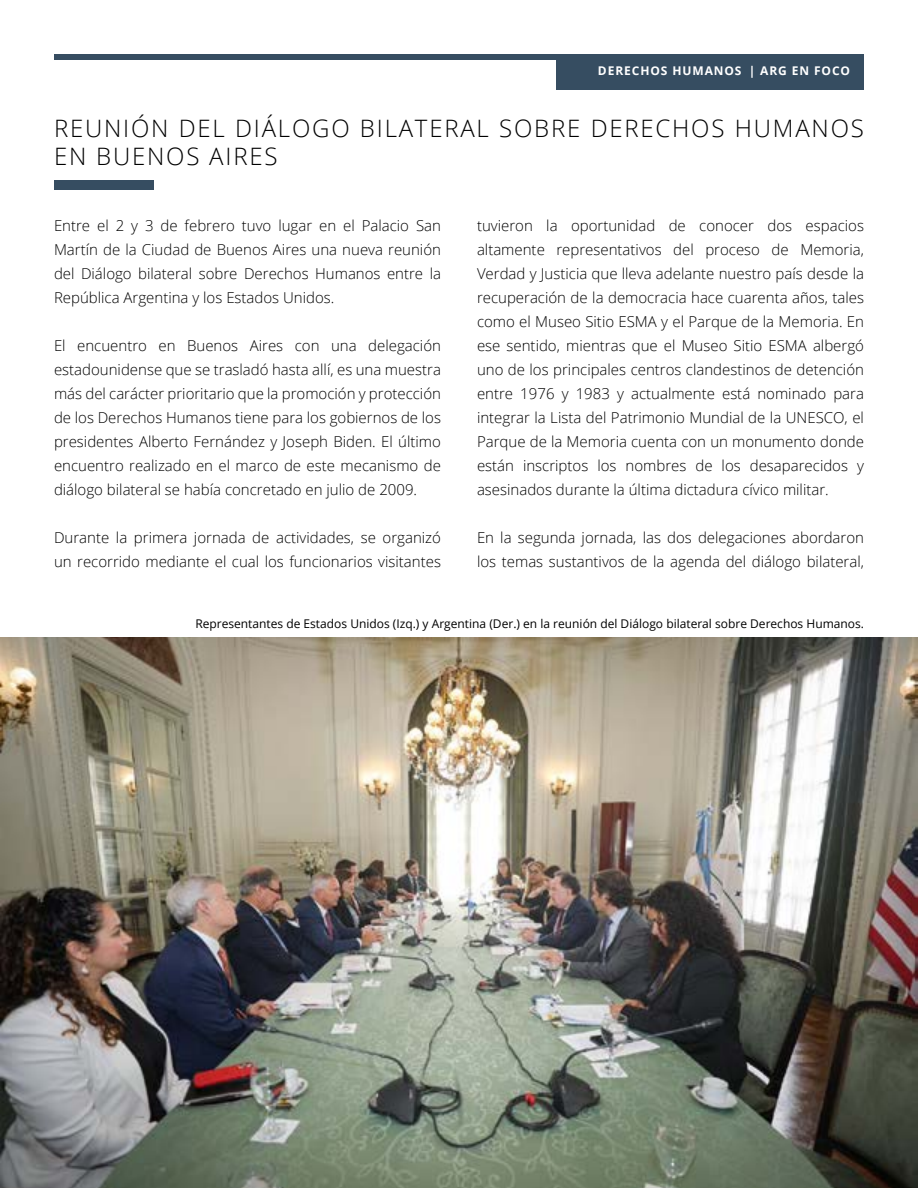
<style>
.page{position:relative;width:918px;height:1188px;background:#fff}
.page>*{position:absolute;margin:0;border:0;box-sizing:border-box;transform-origin:0 0}
.t1{font:300 24px/28.8px "Open Sans";letter-spacing:.075em;color:#000}
.t2{font:300 15px/24px "Open Sans";color:#000;text-align:justify}
.t3{font:12px "Open Sans";color:#000}
.t4{font:700 12px "Open Sans";letter-spacing:.075em;color:#fff}
</style>
<div class="page">
<div style="left:54px;top:54px;width:810px;height:5px;background:#364d61"></div>
<div style="left:556px;top:54px;width:308px;height:36px;background:#364d61"></div>
<img style="left:0;top:637px;width:918px;height:551px">
<div style="left:54px;top:180px;width:100px;height:9px;background:#364d61"></div>
<p class="t4" style="left:598px;top:62px;width:9px">DEREC</p>
<p class="t4" style="left:640px;top:62px;width:75px">HOS HUMANOS</p>
<p class="t4" style="left:749px;top:62px;width:103px">| ARG EN FOCO</p>
<h1 class="t1" style="left:54px;top:113px;width:811px">REUNIÓN DEL DIÁLOGO BILATERAL SOBRE DERECHOS HUMANOS<br>EN BUENOS AIRES</h1>
<p class="t2" style="left:54px;top:213px;width:389px">Entre el 2 y 3 de febrero tuvo lugar en el Palacio San Martín de la Ciudad de Buenos Aires una nueva reunión del Diálogo bilateral sobre Derechos Humanos entre la República Argentina y los Estados Unidos.</p>
<p class="t2" style="left:54px;top:333px;width:389px">El encuentro en Buenos Aires con una delegación estadounidense que se trasladó hasta allí, es una muestra más del carácter prioritario que la promoción y protección de los Derechos Humanos tiene para los gobiernos de los presidentes Alberto Fernández y Joseph Biden. El último encuentro realizado en el marco de este mecanismo de diálogo bilateral se había concretado en julio de 2009.</p>
<p class="t2" style="left:54px;top:525px;width:389px">Durante la primera jornada de actividades, se organizó un recorrido mediante el cual los funcionarios visitantes</p>
<p class="t2" style="left:477px;top:213px;width:389px">tuvieron la oportunidad de conocer dos espacios altamente representativos del proceso de Memoria, Verdad y Justicia que lleva adelante nuestro país desde la recuperación de la democracia hace cuarenta años, tales como el Museo Sitio ESMA y el Parque de la Memoria. En ese sentido, mientras que el Museo Sitio ESMA albergó uno de los principales centros clandestinos de detención entre 1976 y 1983 y actualmente está nominado para integrar la Lista del Patrimonio Mundial de la UNESCO, el Parque de la Memoria cuenta con un monumento donde están inscriptos los nombres de los desaparecidos y asesinados durante la última dictadura cívico militar.</p>
<p class="t2" style="left:477px;top:525px;width:389px">En la segunda jornada, las dos delegaciones abordaron los temas sustantivos de la agenda del diálogo bilateral,</p>
<p class="t3" style="left:195px;top:616px;width:670px">Representantes de Estados Unidos (Izq.) y Argentina (Der.) en la reunión del Diálogo bilateral sobre Derechos Humanos.</p>
</div>
